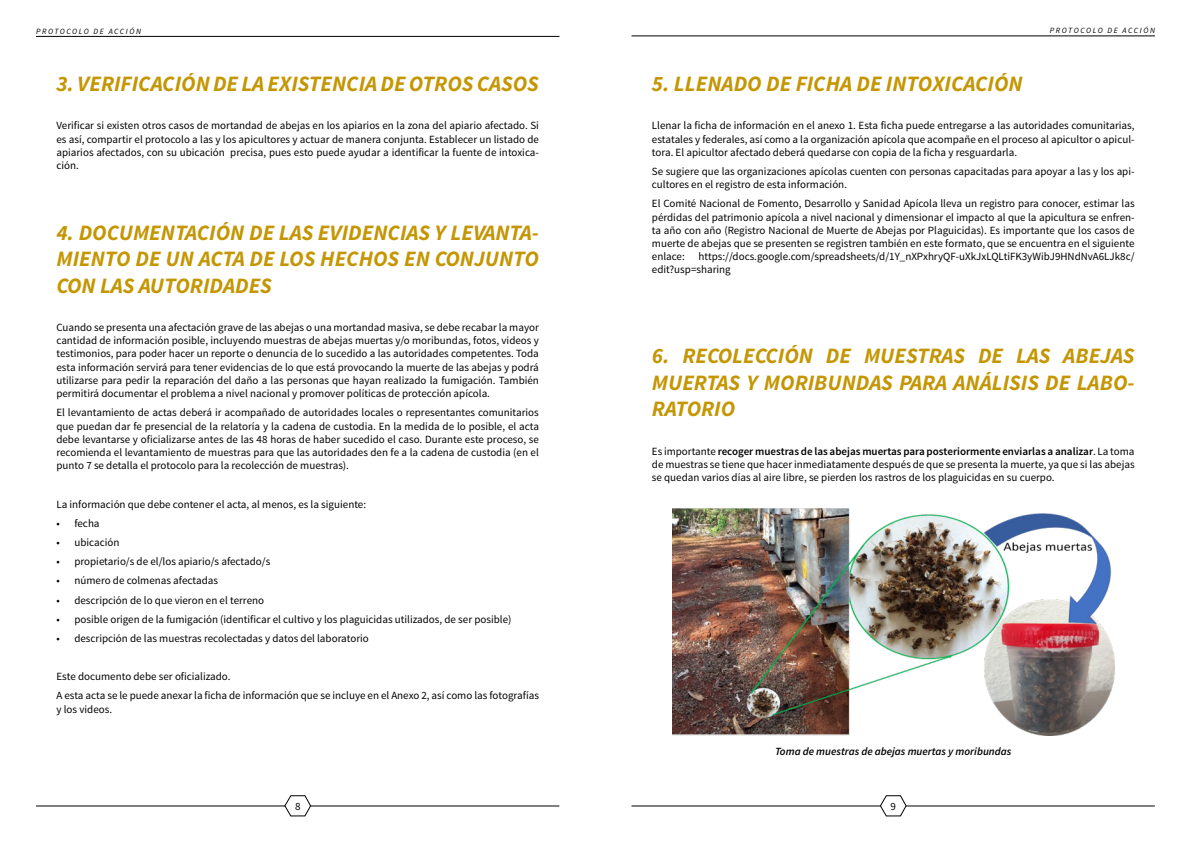
<style>
.page{position:relative;width:1191px;height:842px;background:#fff}
.page>*{position:absolute;margin:0;border:0;box-sizing:border-box;transform-origin:0 0}
.t1{font:italic 700 22px/26.4px "Source Sans Pro";color:#c49603;text-align:justify}
.t2{font:11px/13.2px "Source Sans Pro";color:#000;text-align:justify}
.t3{font:italic 600 11px "Source Sans Pro";color:#000}
.t4{font:italic 8px "Source Sans Pro";letter-spacing:.2em;color:#000}
.s1{font-weight:600}
</style>
<div class="page">
<hr style="left:36px;top:36px;width:523px;height:1px;background:#000">
<hr style="left:631px;top:36px;width:524px;height:1px;background:#000">
<hr style="left:36px;top:806px;width:249px;height:1px;background:#000">
<hr style="left:310px;top:806px;width:249px;height:1px;background:#000">
<svg style="left:284px;top:795px;width:27px;height:22px"></svg>
<hr style="left:631px;top:806px;width:249px;height:1px;background:#000">
<hr style="left:906px;top:806px;width:248px;height:1px;background:#000">
<svg style="left:879px;top:795px;width:28px;height:22px"></svg>
<img style="left:672px;top:508px;width:442px;height:227px">
<p class="t4" style="left:36px;top:26px;width:107px">PROTOCOLO DE ACCIÓN</p>
<h1 class="t1" style="left:56px;top:70px;width:484px">3. VERIFICACIÓN DE LA EXISTENCIA DE OTROS CASOS</h1>
<p class="t2" style="left:56px;top:119px;width:484px">Verificar si existen otros casos de mortandad de abejas en los apiarios en la zona del apiario afectado. Si es así, compartir el protocolo a las y los apicultores y actuar de manera conjunta. Establecer un listado de apiarios afectados, con su ubicación precisa, pues esto puede ayudar a identificar la fuente de intoxica&shy;ción.</p>
<h1 class="t1" style="left:56px;top:219px;width:484px">4. DOCUMENTACIÓN DE LAS EVIDENCIAS Y LEVANTA-MIENTO DE UN ACTA DE LOS HECHOS EN CONJUNTO CON LAS AUTORIDADES</h1>
<p class="t2" style="left:56px;top:321px;width:484px">Cuando se presenta una afectación grave de las abejas o una mortandad masiva, se debe recabar la mayor cantidad de información posible, incluyendo muestras de abejas muertas y/o moribundas, fotos, videos y testimonios, para poder hacer un reporte o denuncia de lo sucedido a las autoridades competentes. Toda esta información servirá para tener evidencias de lo que está provocando la muerte de las abejas y podrá utilizarse para pedir la reparación del daño a las personas que hayan realizado la fumigación. También permitirá documentar el problema a nivel nacional y promover políticas de protección apícola.</p>
<p class="t2" style="left:56px;top:406px;width:484px">El levantamiento de actas deberá ir acompañado de autoridades locales o representantes comunitarios que puedan dar fe presencial de la relatoría y la cadena de custodia. En la medida de lo posible, el acta debe levantarse y oficializarse antes de las 48 horas de haber sucedido el caso. Durante este proceso, se recomienda el levantamiento de muestras para que las autoridades den fe a la cadena de custodia (en el punto 7 se detalla el protocolo para la recolección de muestras).</p>
<p class="t2" style="left:56px;top:497px;width:311px">La información que debe contener el acta, al menos, es la siguiente:</p>
<p class="t2" style="left:56px;top:517px;width:45px">• fecha</p>
<p class="t2" style="left:56px;top:536px;width:65px">• ubicación</p>
<p class="t2" style="left:56px;top:555px;width:215px">• propietario/s de el/los apiario/s afectado/s</p>
<p class="t2" style="left:56px;top:574px;width:163px">• número de colmenas afectadas</p>
<p class="t2" style="left:56px;top:593px;width:209px">• descripción de lo que vieron en el terreno</p>
<p class="t2" style="left:56px;top:613px;width:456px">• posible origen de la fumigación (identificar el cultivo y los plaguicidas utilizados, de ser posible)</p>
<p class="t2" style="left:56px;top:632px;width:314px">• descripción de las muestras recolectadas y datos del laboratorio</p>
<p class="t2" style="left:56px;top:667px;width:484px;line-height:19.2px">Este documento debe ser oficializado.<br>A esta acta se le puede anexar la ficha de información que se incluye en el Anexo 2, así como las fotografías</p>
<p class="t2" style="left:56px;top:703px;width:57px">y los videos.</p>
<p class="t2" style="left:295px;top:800px;width:7px">8</p>
<p class="t4" style="left:1049px;top:26px;width:107px">PROTOCOLO DE ACCIÓN</p>
<h1 class="t1" style="left:652px;top:70px;width:372px">5. LLENADO DE FICHA DE INTOXICACIÓN</h1>
<p class="t2" style="left:652px;top:119px;width:484px">Llenar la ficha de información en el anexo 1. Esta ficha puede entregarse a las autoridades comunitarias, estatales y federales, así como a la organización apícola que acompañe en el proceso al apicultor o apicul&shy;tora. El apicultor afectado deberá quedarse con copia de la ficha y resguardarla.</p>
<p class="t2" style="left:652px;top:165px;width:484px">Se sugiere que las organizaciones apícolas cuenten con personas capacitadas para apoyar a las y los api&shy;cultores en el registro de esta información.</p>
<p class="t2" style="left:652px;top:197px;width:484px">El Comité Nacional de Fomento, Desarrollo y Sanidad Apícola lleva un registro para conocer, estimar las pérdidas del patrimonio apícola a nivel nacional y dimensionar el impacto al que la apicultura se enfren&shy;ta año con año (Registro Nacional de Muerte de Abejas por Plaguicidas). Es importante que los casos de muerte de abejas que se presenten se registren también en este formato, que se encuentra en el siguiente enlace: https://docs.google.com/spreadsheets/d/1Y_nXPxhryQF-uXkJxLQLtiFK3yWibJ9HNdNvA6LJk8c/ edit?usp=sharing</p>
<h1 class="t1" style="left:652px;top:343px;width:484px">6. RECOLECCIÓN DE MUESTRAS DE LAS ABEJAS MUERTAS Y MORIBUNDAS PARA ANÁLISIS DE LABO-RATORIO</h1>
<p class="t2" style="left:652px;top:445px;width:484px">Es importante <span class="s1">recoger muestras de las abejas muertas para posteriormente enviarlas a analizar</span>. La toma de muestras se tiene que hacer inmediatamente después de que se presenta la muerte, ya que si las abejas se quedan varios días al aire libre, se pierden los rastros de los plaguicidas en su cuerpo.</p>
<p class="t3" style="left:775px;top:744px;width:238px">Toma de muestras de abejas muertas y moribundas</p>
<p class="t2" style="left:890px;top:800px;width:7px">9</p>
</div>
